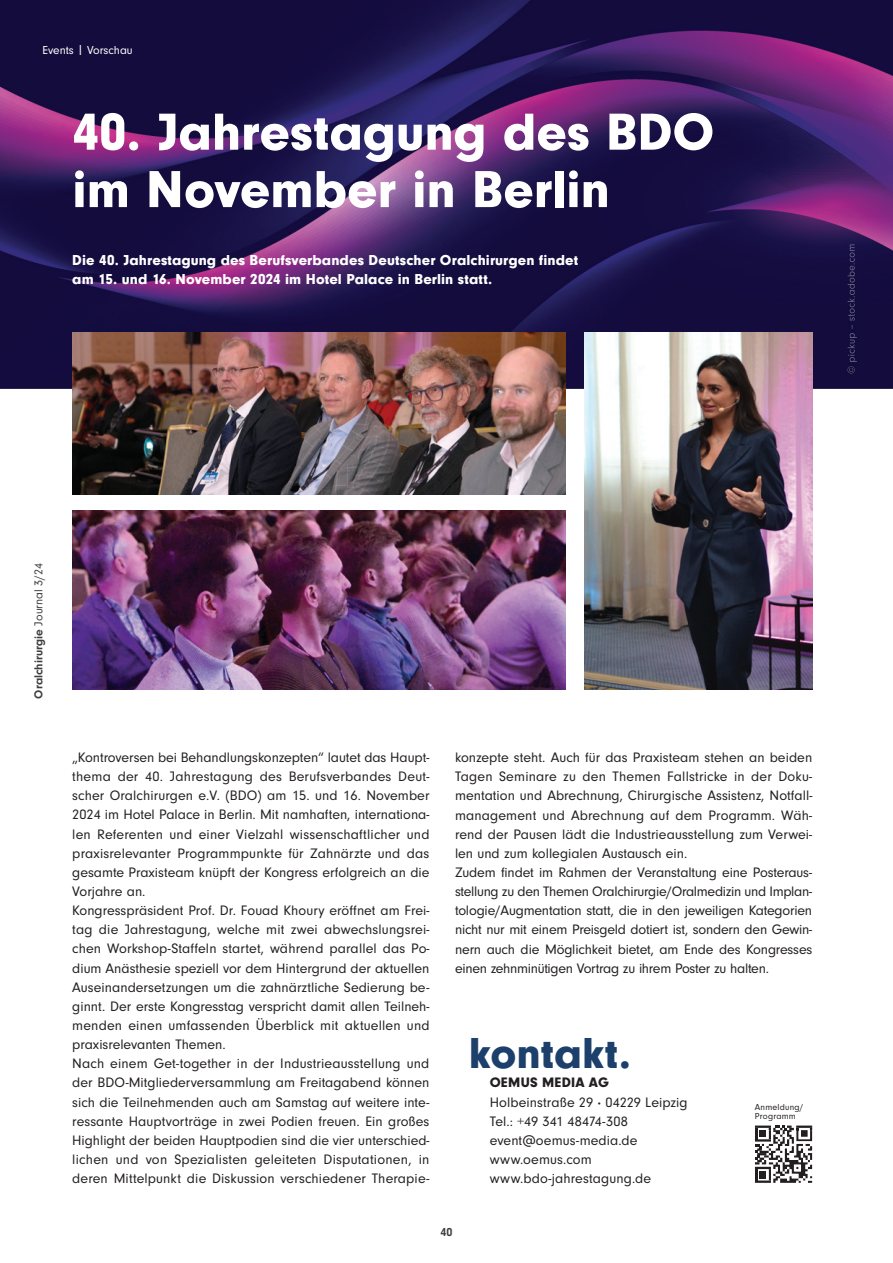
<style>
.page{position:relative;width:893px;height:1263px;background:#fff}
.page>*{position:absolute;margin:0;border:0;box-sizing:border-box;transform-origin:0 0}
.t1{font:900 54px/57.4px "Neuzeit Gro";color:#fff}
.t2{font:900 45px "Neuzeit Gro";color:#1c406b}
.t3{font:900 15px/19.2px "Neuzeit Gro";letter-spacing:.01em;color:#fff}
.t4{font:14.25px/19.2px "Neuzeit Gro";color:#231f20}
.t5{font:700 12px "Neuzeit Gro";color:#3e3e3f}
.t6{font:12px "Neuzeit Gro";color:#fff}
.t7{font:9px/9px "Neuzeit Gro";letter-spacing:.02em;color:#231f20}
.s1{font-weight:400}
.s2{font-weight:900}
.s3{font-weight:700}
</style>
<div class="page">
<img style="left:0;top:0;width:893px;height:389px">
<svg style="left:755px;top:1125px;width:57px;height:58px"></svg>
<img style="left:72px;top:511px;width:493px;height:178px">
<img style="left:585px;top:332px;width:227px;height:357px">
<img style="left:72px;top:332px;width:493px;height:162px">
<img style="left:847px;top:244px;width:10px;height:129px">
<img style="left:762px;top:1130px;width:50px;height:53px">
<p class="t6" style="left:43px;top:44px;width:92px">Events | Vorschau</p>
<h1 class="t1" style="left:72px;top:103px;width:643px">40. Jahrestagung des BDO im November in Berlin</h1>
<p class="t3" style="left:72px;top:250px;width:507px">Die 40. Jahrestagung des Berufsverbandes Deutscher Oralchirurgen findet am 15. und 16. November 2024 im Hotel Palace in Berlin statt.</p>
<p class="t5" style="left:32px;top:698px;width:137px;rotate:-90deg">Oralchirurgie <span class="s1">Journal 3/24</span></p>
<p class="t4" style="left:72px;top:748px;width:359px">„Kontroversen bei Behandlungskonzepten“ lautet das Haupt&shy;thema der 40. Jahrestagung des Berufsverbandes Deut&shy;scher Oralchirurgen e.V. (BDO) am 15. und 16. November 2024 im Hotel Palace in Berlin. Mit namhaften, internationa&shy;len Referenten und einer Vielzahl wissenschaftlicher und praxisrelevanter Programmpunkte für Zahnärzte und das gesamte Praxisteam knüpft der Kongress erfolgreich an die Vorjahre an.<br>Kongresspräsident Prof. Dr. Fouad Khoury eröffnet am Frei&shy;tag die Jahrestagung, welche mit zwei abwechslungsrei&shy;chen Workshop-Staffeln startet, während parallel das Po&shy;dium Anästhesie speziell vor dem Hintergrund der aktuellen Auseinandersetzungen um die zahnärztliche Sedierung be&shy;ginnt. Der erste Kongresstag verspricht damit allen Teilneh&shy;menden einen umfassenden Überblick mit aktuellen und praxisrelevanten Themen.<br>Nach einem Get-together in der Industrieausstellung und der BDO-Mitgliederversammlung am Freitagabend können sich die Teilnehmenden auch am Samstag auf weitere inte&shy;ressante Hauptvorträge in zwei Podien freuen. Ein großes Highlight der beiden Hauptpodien sind die vier unterschied&shy;lichen und von Spezialisten geleiteten Disputationen, in deren Mittelpunkt die Diskussion verschiedener Therapie-</p>
<p class="t4" style="left:455px;top:748px;width:359px">konzepte steht. Auch für das Praxisteam stehen an beiden Tagen Seminare zu den Themen Fallstricke in der Doku&shy;mentation und Abrechnung, Chirurgische Assistenz, Notfall&shy;manage ment und Abrechnung auf dem Programm. Wäh&shy;rend der Pausen lädt die Industrieausstellung zum Verwei&shy;len und zum kollegialen Austausch ein.<br>Zudem findet im Rahmen der Veranstaltung eine Posteraus&shy;stellung zu den Themen Oralchirurgie/Oralmedizin und Implan&shy;tologie/Augmentation statt, die in den jeweiligen Kategorien nicht nur mit einem Preisgeld dotiert ist, sondern den Gewin&shy;nern auch die Möglichkeit bietet, am Ende des Kongresses einen zehnminütigen Vortrag zu ihrem Poster zu halten.</p>
<h2 class="t2" style="left:469px;top:1028px;width:164px">kontakt.</h2>
<p class="t4" style="left:490px;top:1073px;width:199px"><span class="s2">OEMUS MEDIA AG<br></span>Holbeinstraße 29 <span class="s3">·</span> 04229 Leipzig<br>Tel.: +49 341 48474-308 event@oemus-media.de www.oemus.com www.bdo-jahrestagung.de</p>
<p class="t7" style="left:755px;top:1103px;width:50px">Anmeldung/<br>Programm</p>
<p class="t5" style="left:440px;top:1226px;width:13px">40</p>
</div>
